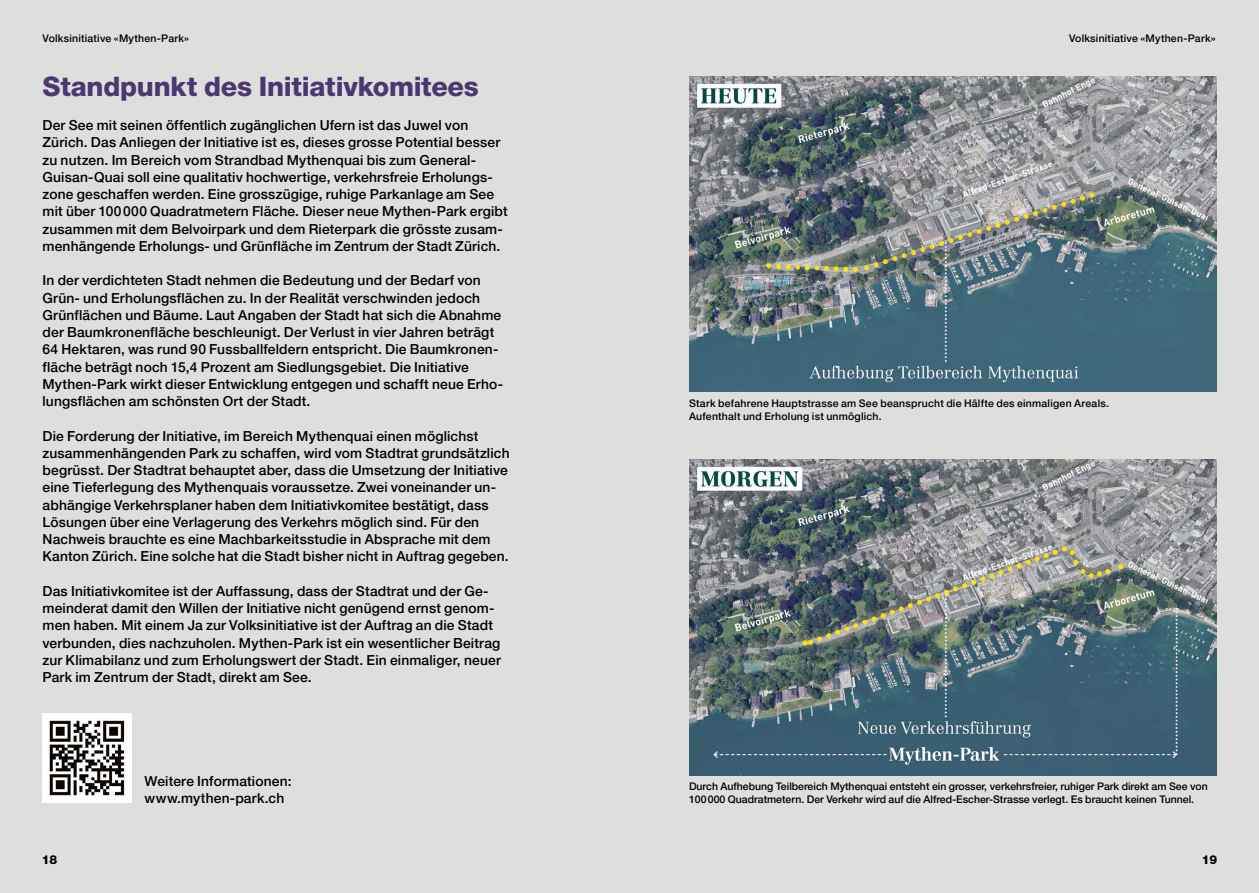
<style>
.page{position:relative;width:1259px;height:893px;background:#dededd}
.page>*{position:absolute;margin:0;border:0;box-sizing:border-box;transform-origin:0 0}
.t1{font:800 27px "Helvetica Neue LT Pro";letter-spacing:-.01em;color:#4c3772}
.t2{font:500 13.8px/17.2px "Helvetica Neue LT Pro";letter-spacing:.01em;color:#000}
.t3{font:800 12.3px "Helvetica Neue LT Pro";color:#000}
.t4{font:500 10.5px/12.8px "Helvetica Neue LT Pro";color:#000}
.t5{font:500 10.5px/12.8px "Helvetica Neue LT Pro";letter-spacing:.02em;color:#000}
</style>
<div class="page">
<div style="left:43px;top:714px;width:89px;height:89px;background:#fff"></div>
<img style="left:49px;top:720px;width:76px;height:76px">
<img style="left:689px;top:76px;width:527px;height:316px">
<img style="left:689px;top:459px;width:527px;height:316px">
<p class="t5" style="left:43px;top:31px;width:148px">Volksinitiative «Mythen-Park»</p>
<h2 class="t1" style="left:43px;top:70px;width:438px">Standpunkt des Initiativkomitees</h2>
<p class="t2" style="left:43px;top:116px;width:467px">Der See mit seinen öffentlich zugänglichen Ufern ist das Juwel von Zürich. Das Anliegen der Initiative ist es, dieses grosse Potential besser zu nutzen. Im Bereich vom Strandbad Mythenquai bis zum General-Guisan-Quai soll eine qualitativ hochwertige, verkehrsfreie Erholungs&shy;zone geschaffen werden. Eine grosszügige, ruhige Parkanlage am See mit über 100000 Quadratmetern Fläche. Dieser neue Mythen-Park ergibt zusammen mit dem Belvoirpark und dem Rieterpark die grösste zusam&shy;menhängende Erholungs- und Grünfläche im Zentrum der Stadt Zürich.</p>
<p class="t2" style="left:43px;top:272px;width:462px">In der verdichteten Stadt nehmen die Bedeutung und der Bedarf von Grün- und Erholungsflächen zu. In der Realität verschwinden jedoch Grünflächen und Bäume. Laut Angaben der Stadt hat sich die Abnahme der Baumkronenfläche beschleunigt. Der Verlust in vier Jahren beträgt 64 Hektaren, was rund 90 Fussballfeldern entspricht. Die Baumkronen&shy;fläche beträgt noch 15,4 Prozent am Siedlungsgebiet. Die Initiative Mythen-Park wirkt dieser Entwicklung entgegen und schafft neue Erho&shy;lungsflächen am schönsten Ort der Stadt.</p>
<p class="t2" style="left:43px;top:427px;width:468px">Die Forderung der Initiative, im Bereich Mythenquai einen möglichst zusammenhängenden Park zu schaffen, wird vom Stadtrat grundsätzlich begrüsst. Der Stadtrat behauptet aber, dass die Umsetzung der Initiative eine Tieferlegung des Mythenquais voraussetze. Zwei voneinander un&shy;abhängige Verkehrsplaner haben dem Initiativkomitee bestätigt, dass Lösungen über eine Verlagerung des Verkehrs möglich sind. Für den Nachweis brauchte es eine Machbarkeitsstudie in Absprache mit dem Kanton Zürich. Eine solche hat die Stadt bisher nicht in Auftrag gegeben.</p>
<p class="t2" style="left:43px;top:582px;width:460px">Das Initiativkomitee ist der Auffassung, dass der Stadtrat und der Ge&shy;meinderat damit den Willen der Initiative nicht genügend ernst genom&shy;men haben. Mit einem Ja zur Volksinitiative ist der Auftrag an die Stadt verbunden, dies nachzuholen. Mythen-Park ist ein wesentlicher Beitrag zur Klimabilanz und zum Erholungswert der Stadt. Ein einmaliger, neuer Park im Zentrum der Stadt, direkt am See.</p>
<p class="t2" style="left:145px;top:772px;width:148px">Weitere Informationen: www.mythen-park.ch</p>
<p class="t5" style="left:1069px;top:31px;width:148px">Volksinitiative «Mythen-Park»</p>
<p class="t5" style="left:689px;top:397px;width:421px">Stark befahrene Hauptstrasse am See beansprucht die Hälfte des einmaligen Areals.<br>Aufenthalt und Erholung ist unmöglich.</p>
<p class="t4" style="left:689px;top:780px;width:520px">Durch Aufhebung Teilbereich Mythenquai entsteht ein grosser, verkehrsfreier, ruhiger Park direkt am See von<br>100000 Quadratmetern. Der Verkehr wird auf die Alfred-Escher-Strasse verlegt. Es braucht keinen Tunnel.</p>
<p class="t3" style="left:42px;top:852px;width:17px">18</p>
<p class="t3" style="left:1201px;top:852px;width:17px">19</p>
</div>
